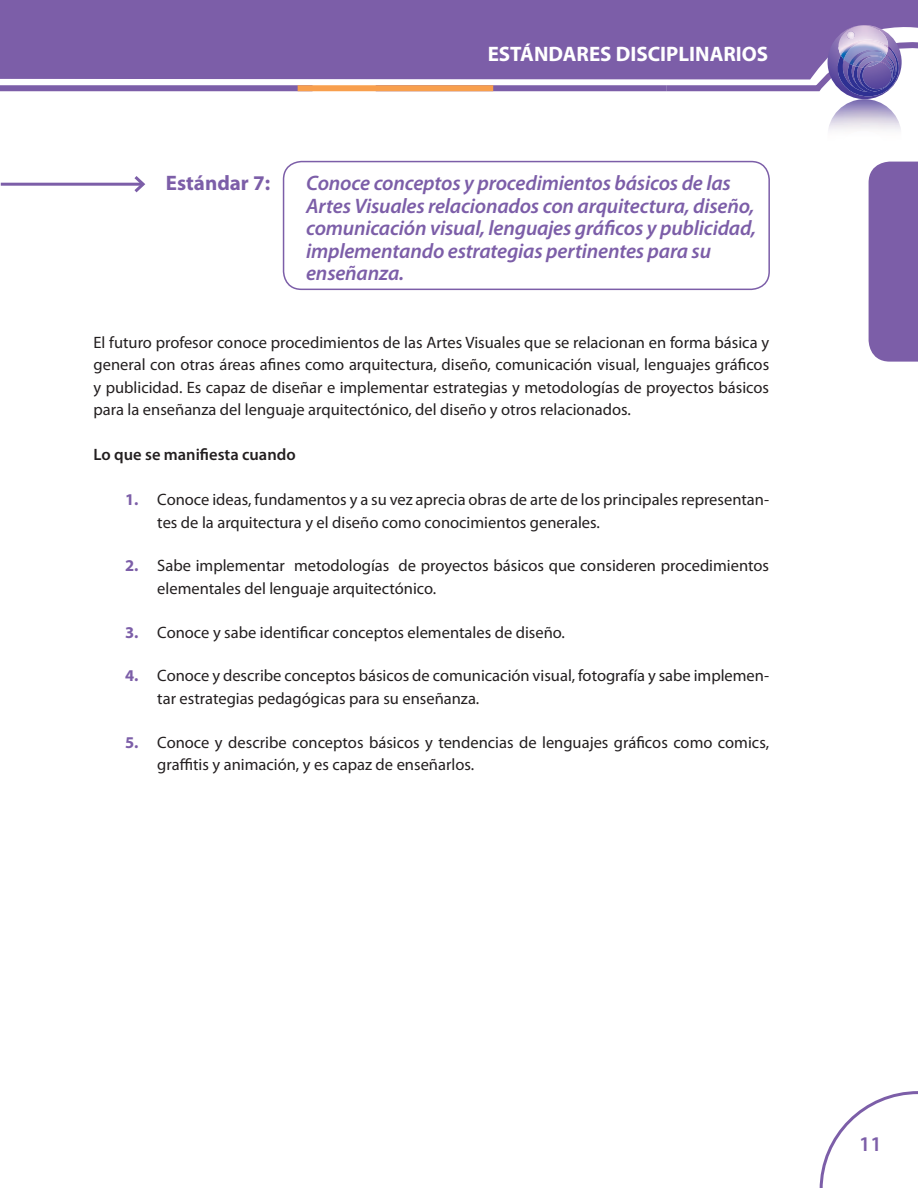
<style>
.page{position:relative;width:918px;height:1188px;background:#fff}
.page>*{position:absolute;margin:0;border:0;box-sizing:border-box;transform-origin:0 0}
.t1{font:italic 600 21px/22.5px "Myriad Pro";letter-spacing:-.01em;color:#7c5ea8}
.t2{font:700 21px "Myriad Pro";color:#fff}
.t3{font:700 21px "Myriad Pro";color:#7c5ea8}
.t4{font:600 21px "Myriad Pro";color:#7c5ea8}
.t5{font:16.5px/22.5px "Myriad Pro";color:#231f20}
.t6{font:600 16.5px "Myriad Pro";color:#231f20}
.s1{font-weight:700;color:#7c5ea8}
</style>
<div class="page">
<div style="left:0;top:0;width:918px;height:79px;background:#7c5ea8"></div>
<div style="left:376px;top:85px;width:291px;height:6px;background:#7c5ea8"></div>
<div style="left:0;top:85px;width:313px;height:6px;background:#7c5ea8"></div>
<svg style="left:820px;top:1091px;width:98px;height:97px"></svg>
<svg style="left:661px;top:25px;width:257px;height:74px"></svg>
<img style="left:829px;top:99px;width:72px;height:63px">
<img style="left:838px;top:131px;width:50px;height:31px">
<svg style="left:847px;top:159px;width:8px;height:3px"></svg>
<div style="left:869px;top:162px;width:49px;height:200px;background:#7c5ea8"></div>
<div style="left:298px;top:85px;width:195px;height:6px;background:#f89f4d"></div>
<div style="left:283px;top:161px;width:487px;height:129px;border:2px solid #7c5ea8;border-radius:18px"></div>
<hr style="left:1px;top:183px;width:142px;height:3px;background:#7c5ea8">
<svg style="left:131px;top:176px;width:15px;height:17px"></svg>
<p class="t2" style="left:488px;top:40px;width:282px">ESTÁNDARES DISCIPLINARIOS</p>
<p class="t3" style="left:166px;top:169px;width:106px">Estándar 7:</p>
<p class="t1" style="left:306px;top:171px;width:451px">Conoce conceptos y procedimientos básicos de las Artes Visuales relacionados con arquitectura, diseño, comunicación visual, lenguajes gráficos y publicidad, implementando estrategias pertinentes para su enseñanza.</p>
<p class="t5" style="left:94px;top:331px;width:677px;text-align:justify">El futuro profesor conoce procedimientos de las Artes Visuales que se relacionan en forma básica y general con otras áreas afines como arquitectura, diseño, comunicación visual, lenguajes gráficos y publicidad. Es capaz de diseñar e implementar estrategias y metodologías de proyectos básicos para la enseñanza del lenguaje arquitectónico, del diseño y otros relacionados.</p>
<p class="t6" style="left:94px;top:444px;width:204px">Lo que se manifiesta cuando</p>
<p class="t5" style="left:157px;top:488px;width:613px;text-indent:-32px"><span class="s1">1.</span> Conoce ideas, fundamentos y a su vez aprecia obras de arte de los principales representan&shy;tes de la arquitectura y el diseño como conocimientos generales.</p>
<p class="t5" style="left:157px;top:554px;width:613px;text-indent:-32px"><span class="s1">2.</span> Sabe implementar metodologías de proyectos básicos que consideren procedimientos elementales del lenguaje arquitectónico.</p>
<p class="t5" style="left:125px;top:621px;width:441px"><span class="s1">3.</span> Conoce y sabe identificar conceptos elementales de diseño.</p>
<p class="t5" style="left:157px;top:664px;width:613px;text-indent:-32px"><span class="s1">4.</span> Conoce y describe conceptos básicos de comunicación visual, fotografía y sabe implemen&shy;tar estrategias pedagógicas para su enseñanza.</p>
<p class="t5" style="left:157px;top:731px;width:613px;text-indent:-32px"><span class="s1">5.</span> Conoce y describe conceptos básicos y tendencias de lenguajes gráficos como comics, graffitis y animación, y es capaz de enseñarlos.</p>
<p class="t4" style="left:859px;top:1130px;width:24px">11</p>
</div>
